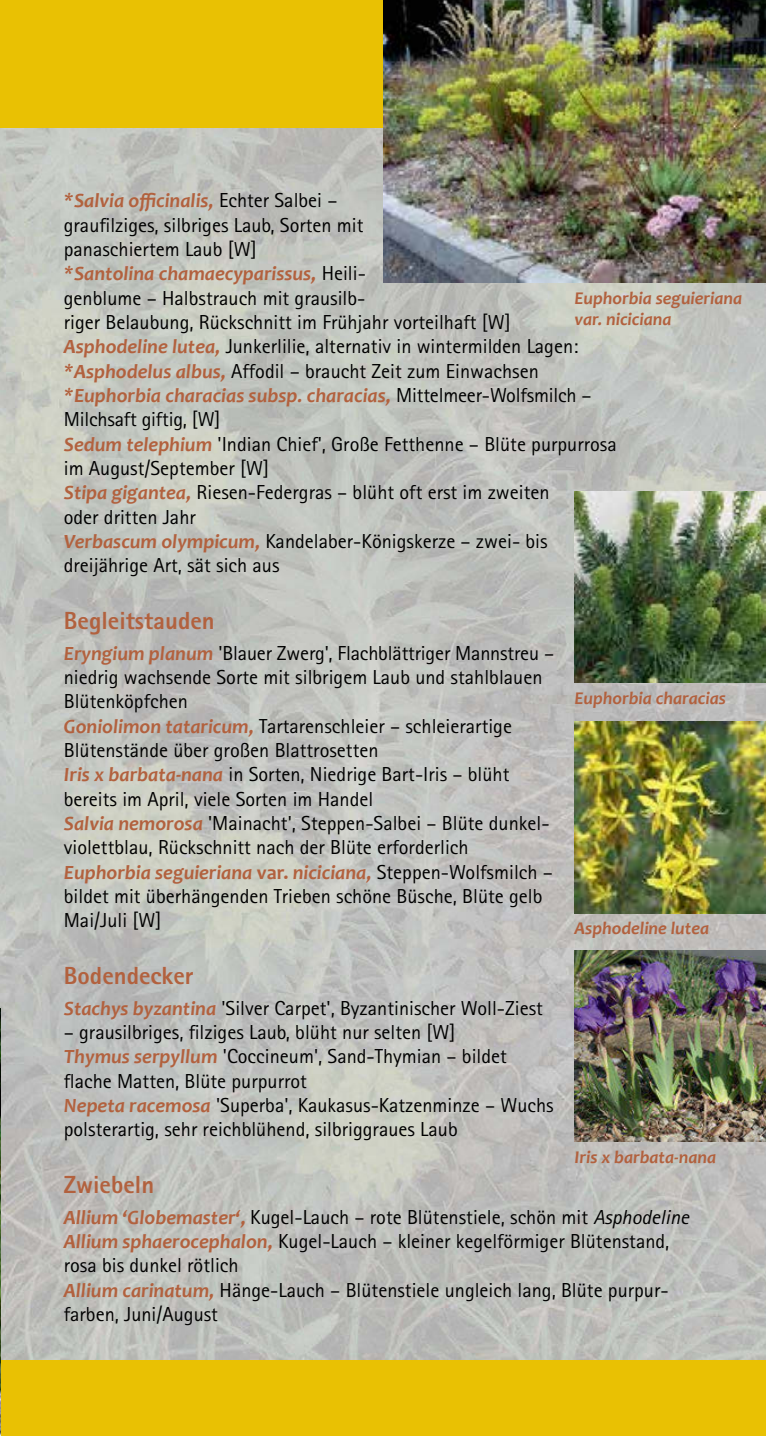
<style>
.page{position:relative;width:766px;height:1436px;background:#fff}
.page>*{position:absolute;margin:0;border:0;box-sizing:border-box;transform-origin:0 0}
.t1{font:800 24.75px "Rotis Sans Serif";color:#b2613e}
.t2{font:20.25px/24.3px "Rotis Sans Serif";color:#000}
.t3{font:italic 700 20.25px "Candara";color:#b2613e}
.t4{font:italic 700 18px/21.6px "Candara";color:#b2613e}
.s1{font-family:"Rotis Sans Serif";font-weight:400;font-style:normal;color:#000}
.s2{font-family:"Candara";font-weight:700;font-style:italic;color:#b2613e}
.s3{font-style:normal}
.s4{font-style:italic}
</style>
<div class="page">
<img style="left:0;top:128px;width:765px;height:549px">
<img style="left:0;top:677px;width:765px;height:630px">
<img style="left:1px;top:1307px;width:764px;height:53px">
<div style="left:0;top:1360px;width:765px;height:75px;background:#e9c103"></div>
<div style="left:0;top:0;width:765px;height:128px;background:#e9c103"></div>
<img style="left:383px;top:0;width:382px;height:282px">
<img style="left:574px;top:491px;width:191px;height:191px">
<img style="left:574px;top:721px;width:191px;height:191px">
<img style="left:574px;top:950px;width:191px;height:191px">
<img style="left:0;top:1008px;width:1px;height:427px">
<p class="t3" style="left:64px;top:188px;width:275px">*Salvia officinalis, <span class="s1">Echter Salbei –</span></p>
<p class="t2" style="left:64px;top:213px;width:301px">graufilziges, silbriges Laub, Sorten mit panaschiertem Laub [W]</p>
<p class="t3" style="left:64px;top:261px;width:303px">*Santolina chamaecyparissus, <span class="s1">Heili-</span></p>
<p class="t2" style="left:64px;top:285px;width:516px">genblume – Halbstrauch mit grausilb-<br>riger Belaubung, Rückschnitt im Frühjahr vorteilhaft [W] <span class="s2">Asphodeline lutea,</span> Junkerlilie, alternativ in wintermilden Lagen: <span class="s2">*Asphodelus albus,</span> Affodil – braucht Zeit zum Einwachsen</p>
<p class="t3" style="left:64px;top:382px;width:529px">*Euphorbia characias subsp. characias, <span class="s1">Mittelmeer-Wolfsmilch –</span></p>
<p class="t2" style="left:64px;top:407px;width:554px">Milchsaft giftig, [W]<br><span class="s2">Sedum telephium</span> 'Indian Chief', Große Fetthenne – Blüte purpurrosa im August/September [W]<br><span class="s2">Stipa gigantea,</span> Riesen-Federgras – blüht oft erst im zweiten<br>oder dritten Jahr<br><span class="s2">Verbascum olympicum,</span> Kandelaber-Königskerze – zwei- bis dreijährige Art, sät sich aus</p>
<p class="t1" style="left:64px;top:604px;width:152px">Begleitstauden</p>
<p class="t2" style="left:64px;top:640px;width:491px"><span class="s2">Eryngium planum</span> 'Blauer Zwerg', Flachblättriger Mannstreu – niedrig wachsende Sorte mit silbrigem Laub und stahlblauen Blütenköpfchen<br><span class="s2">Goniolimon tataricum,</span> Tartarenschleier – schleierartige Blütenstände über großen Blattrosetten<br><span class="s2">Iris x barbata-nana</span> in Sorten, Niedrige Bart-Iris – blüht bereits im April, viele Sorten im Handel<br><span class="s2">Salvia nemorosa</span> 'Mainacht', Steppen-Salbei – Blüte dunkel&shy;violettblau, Rückschnitt nach der Blüte erforderlich</p>
<p class="t3" style="left:64px;top:859px;width:490px">Euphorbia seguieriana <span class="s3">var.</span> niciciana, <span class="s1">Steppen-Wolfsmilch –</span></p>
<p class="t2" style="left:64px;top:883px;width:480px">bildet mit überhängenden Trieben schöne Büsche, Blüte gelb<br>Mai/Juli [W]</p>
<p class="t1" style="left:64px;top:959px;width:131px">Bodendecker</p>
<p class="t2" style="left:64px;top:995px;width:480px"><span class="s2">Stachys byzantina</span> 'Silver Carpet', Byzantinischer Woll-Ziest</p>
<p class="t2" style="left:64px;top:1019px;width:491px">– grausilbriges, filziges Laub, blüht nur selten [W]<br><span class="s2">Thymus serpyllum</span> 'Coccineum', Sand-Thymian – bildet flache Matten, Blüte purpurrot<br><span class="s2">Nepeta racemosa</span> 'Superba', Kaukasus-Katzenminze – Wuchs polsterartig, sehr reichblühend, silbriggraues Laub</p>
<p class="t1" style="left:64px;top:1168px;width:92px">Zwiebeln</p>
<p class="t2" style="left:64px;top:1204px;width:626px"><span class="s2">Allium ‘Globemaster‘,</span> Kugel-Lauch – rote Blütenstiele, schön mit <span class="s4">Asphodeline </span><span class="s2">Allium sphaerocephalon,</span> Kugel-Lauch – kleiner kegelförmiger Blütenstand, rosa bis dunkel rötlich<br><span class="s2">Allium carinatum,</span> Hänge-Lauch – Blütenstiele ungleich lang, Blüte purpur&shy;farben, Juni/August</p>
<p class="t4" style="left:574px;top:287px;width:169px">Euphorbia seguieriana var. niciciana</p>
<p class="t4" style="left:574px;top:687px;width:153px">Euphorbia characias</p>
<p class="t4" style="left:574px;top:917px;width:136px">Asphodeline lutea</p>
<p class="t4" style="left:574px;top:1145px;width:143px">Iris x barbata-nana</p>
</div>
